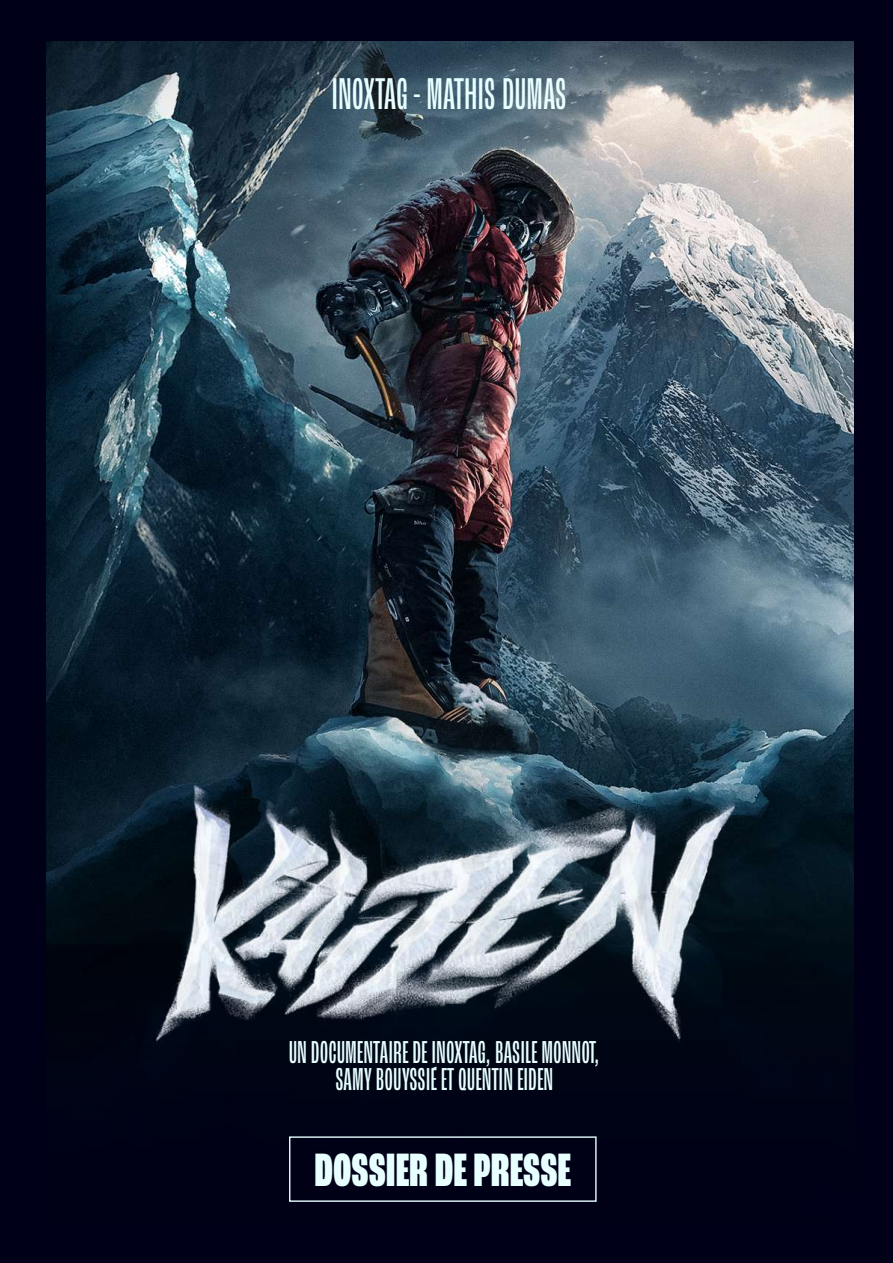
<style>
.page{position:relative;width:893px;height:1263px;background:#000018}
.page>*{position:absolute;margin:0;border:0;box-sizing:border-box;transform-origin:0 0}
.t1{font:800 extra-condensed 49.2px "Roc Grotesk";color:#e7ffff}
.t2{font:extra-condensed 46.8px "Roc Grotesk";color:#e7ffff}
.t3{font:extra-condensed 33.3px/27px "Roc Grotesk";color:#e7ffff;text-align:center}
</style>
<div class="page">
<img style="left:46px;top:42px;width:807px;height:1027px">
<img style="left:157px;top:781px;width:578px;height:263px">
<div style="left:289px;top:1136px;width:308px;height:66px;border:1px solid #e7ffff"></div>
<h2 class="t2" style="left:332px;top:68px;width:236px">INOXTAG - MATHIS DUMAS</h2>
<p class="t3" style="left:289px;top:1039px;width:313px">UN DOCUMENTAIRE DE INOXTAG, BASILE MONNOT,<br>SAMY BOUYSSIE ET QUENTIN EIDEN</p>
<h1 class="t1" style="left:314px;top:1141px;width:258px">DOSSIER DE PRESSE</h1>
</div>
